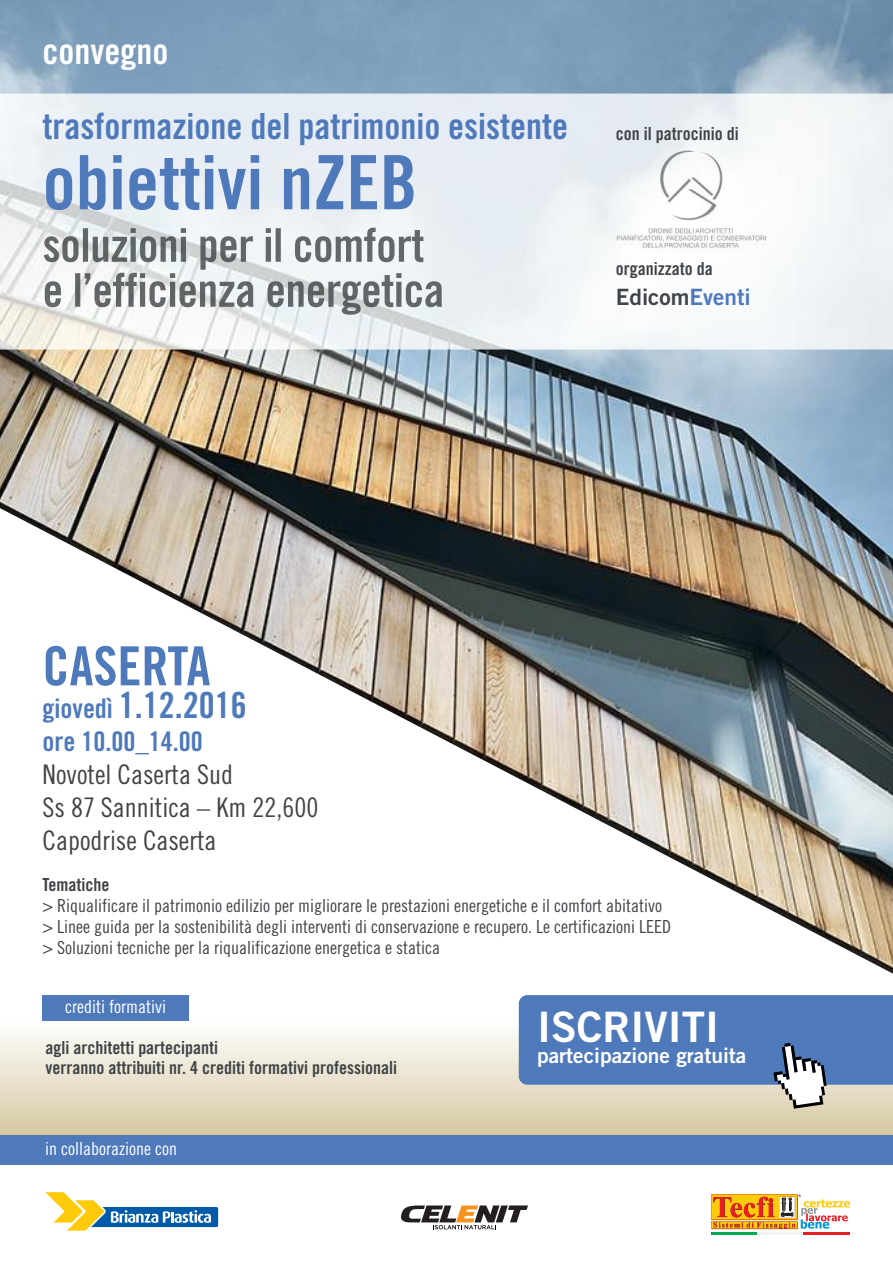
<style>
.page{position:relative;width:893px;height:1263px;background:#fff}
.page>*{position:absolute;margin:0;border:0;box-sizing:border-box;transform-origin:0 0}
.t1{font:75px "Trade Gothic Bold Cond Twenty";color:#4e79bb}
.t2{font:54px "Trade Gothic Bold Cond Twenty";color:#4e79bb}
.t3{font:42px "Trade Gothic Bold Two";color:#fff}
.t4{font:36px "Trade Gothic Bold Cond Twenty";color:#4e79bb}
.t5{font:36px "Trade Gothic Bold Cond Twenty";color:#fff}
.t6{font:27px/33px "Trade Gothic Cond Eighteen";color:#414447}
.t7{font:27px "Trade Gothic Bold Cond Twenty";color:#4e79bb}
.t8{font:22.5px "Trade Gothic Bold Two";color:#414447}
.t9{font:21px "Trade Gothic Bold Two";color:#fff}
.t10{font:18px/21px "Trade Gothic Cond Eighteen";color:#414447}
.t11{font:18px/19.5px "Trade Gothic Bold Cond Twenty";color:#414447}
.t12{font:18px "Trade Gothic Cond Eighteen";color:#fff}
.s1{color:#4e79bb}
.s2{font-size:27px}
</style>
<div class="page">
<img style="left:0;top:0;width:893px;height:502px">
<img style="left:0;top:502px;width:893px;height:503px">
<img style="left:0;top:94px;width:893px;height:255px">
<div style="left:0;top:1135px;width:893px;height:30px;background:#4e79bb"></div>
<div style="left:43px;top:995px;width:146px;height:25px;background:#4e79bb"></div>
<svg style="left:519px;top:995px;width:374px;height:114px;background:#6f8ebb"></svg>
<svg style="left:401px;top:1205px;width:127px;height:24px"></svg>
<svg style="left:45px;top:1192px;width:173px;height:39px"></svg>
<svg style="left:711px;top:1194px;width:139px;height:35px"></svg>
<hr style="left:711px;top:1232px;width:46px;height:3px;background:#00a54f">
<hr style="left:757px;top:1232px;width:47px;height:3px;background:#f2f3f4">
<hr style="left:804px;top:1232px;width:46px;height:3px;background:#ee1d23">
<img style="left:44px;top:228px;width:345px;height:42px">
<img style="left:45px;top:273px;width:316px;height:34px">
<img style="left:608px;top:150px;width:173px;height:100px">
<h3 class="t5" style="left:43px;top:38px;width:127px">convegno</h3>
<h3 class="t4" style="left:43px;top:113px;width:527px">trasformazione del patrimonio esistente</h3>
<h1 class="t1" style="left:43px;top:155px;width:376px">obiettivi nZEB</h1>
<p class="t11" style="left:616px;top:125px;width:124px">con il patrocinio di</p>
<p class="t11" style="left:616px;top:260px;width:98px">organizzato da</p>
<p class="t8" style="left:616px;top:289px;width:136px">Edicom<span class="s1">Eventi</span></p>
<h2 class="t2" style="left:43px;top:646px;width:169px">CASERTA</h2>
<h3 class="t4" style="left:43px;top:692px;width:206px"><span class="s2">giovedì</span> 1.12.2016</h3>
<h3 class="t7" style="left:43px;top:732px;width:162px">ore 10.00_14.00</h3>
<h3 class="t6" style="left:43px;top:760px;width:277px">Novotel Caserta Sud<br>Ss 87 Sannitica – Km 22,600<br>Capodrise Caserta</h3>
<p class="t11" style="left:43px;top:876px;width:68px">Tematiche</p>
<p class="t10" style="left:43px;top:897px;width:630px">&gt; Riqualificare il patrimonio edilizio per migliorare le prestazioni energetiche e il comfort abitativo &gt; Linee guida per la sostenibilità degli interventi di conservazione e recupero. Le certificazioni LEED &gt; Soluzioni tecniche per la riqualificazione energetica e statica</p>
<p class="t12" style="left:65px;top:1000px;width:102px">crediti formativi</p>
<p class="t11" style="left:45px;top:1039px;width:353px">agli architetti partecipanti<br>verranno attribuiti nr. 4 crediti formativi professionali</p>
<p class="t12" style="left:45px;top:1142px;width:133px">in collaborazione con</p>
<h3 class="t3" style="left:537px;top:1012px;width:183px">ISCRIVITI</h3>
<p class="t9" style="left:537px;top:1048px;width:211px">partecipazione gratuita</p>
</div>
